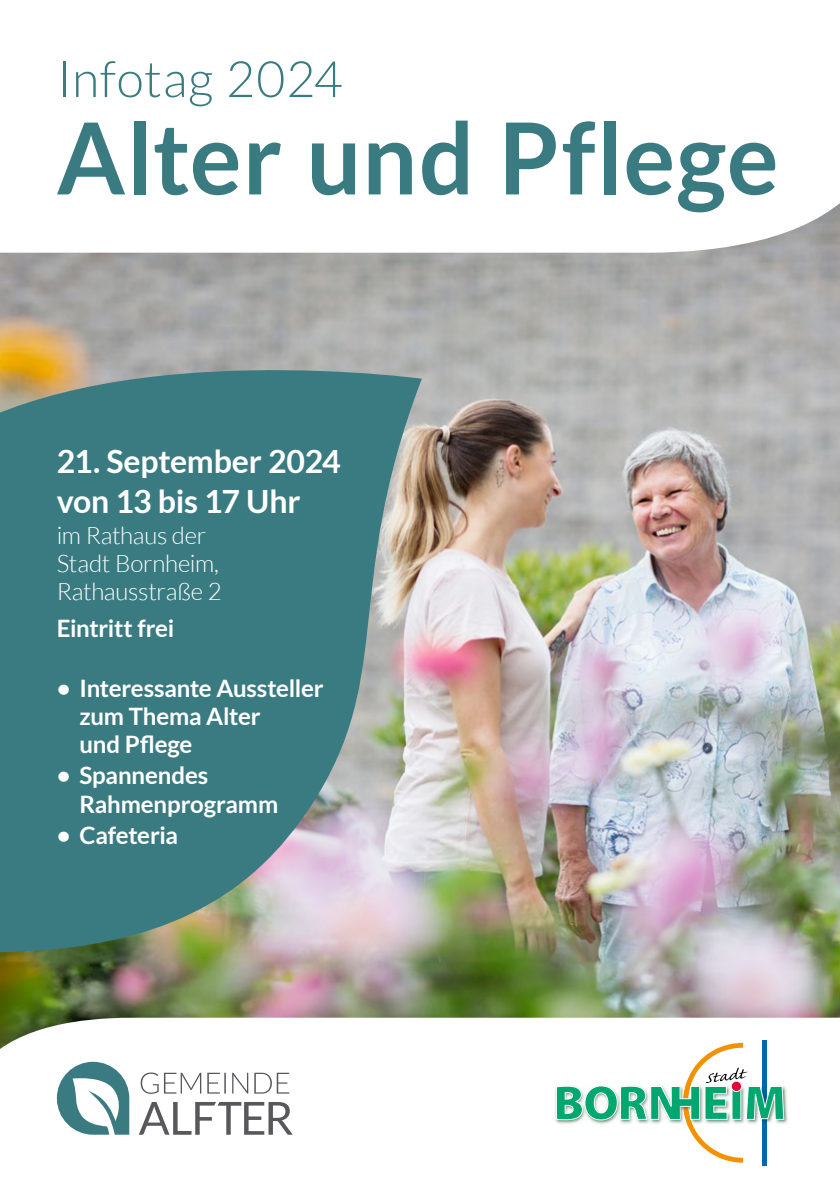
<style>
.page{position:relative;width:840px;height:1191px;background:#fff}
.page>*{position:absolute;margin:0;border:0;box-sizing:border-box;transform-origin:0 0}
.t1{font:700 99.4px "Lato";letter-spacing:.01em;color:#3a7b82}
.t2{font:300 50.2px "Lato";letter-spacing:.01em;color:#3a7b82}
.t3{font:700 32px/39.4px "Lato";letter-spacing:-.01em;color:#fff}
.t4{font:700 24px/28px "Lato";letter-spacing:-.005em;color:#fff}
.t5{font:300 24px/28px "Lato";letter-spacing:-.01em;color:#fff}
</style>
<div class="page">
<img style="left:0;top:253px;width:839px;height:764px">
<svg style="left:0;top:204px;width:839px;height:49px"></svg>
<svg style="left:0;top:1017px;width:839px;height:149px"></svg>
<svg style="left:0;top:346px;width:421px;height:606px;background:#5c8b8d"></svg>
<svg style="left:140px;top:1072px;width:149px;height:21px"></svg>
<svg style="left:139px;top:1102px;width:153px;height:32px"></svg>
<svg style="left:57px;top:1061px;width:72px;height:73px"></svg>
<hr style="left:762px;top:1040px;width:4px;height:125px;background:#0067b1">
<img style="left:552px;top:1082px;width:237px;height:44px">
<svg style="left:555px;top:1042px;width:229px;height:120px"></svg>
<h2 class="t2" style="left:57px;top:52px;width:287px">Infotag 2024</h2>
<h1 class="t1" style="left:57px;top:101px;width:722px">Alter und Pflege</h1>
<h3 class="t3" style="left:57px;top:441px;width:285px">21. September 2024 von 13 bis 17 Uhr</h3>
<p class="t5" style="left:57px;top:521px;width:166px">im Rathaus der<br>Stadt Bornheim,<br>Rathausstraße 2</p>
<p class="t4" style="left:57px;top:614px;width:119px">Eintritt frei</p>
<p class="t4" style="left:79px;top:674px;width:246px;text-indent:-23px">• Interessante Aussteller zum Thema Alter<br>und Pflege</p>
<p class="t4" style="left:79px;top:761px;width:200px;text-indent:-23px">• Spannendes<br>Rahmenprogramm</p>
<p class="t4" style="left:57px;top:821px;width:123px">• Cafeteria</p>
</div>
